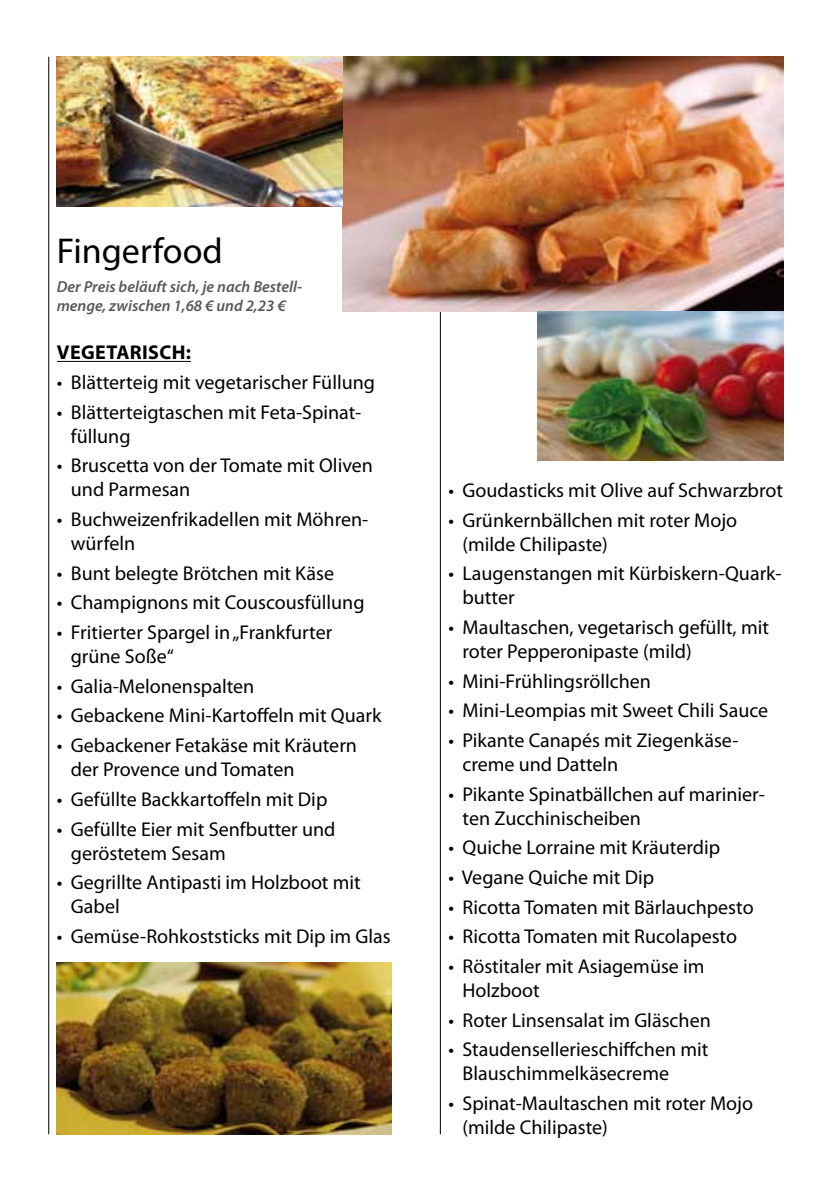
<style>
.page{position:relative;width:840px;height:1191px;background:#fff}
.page>*{position:absolute;margin:0;border:0;box-sizing:border-box;transform-origin:0 0}
.t1{font:36px "Myriad Pro";color:#000}
.t2{font:20px/24px "Myriad Pro";color:#000}
.t3{font:700 20px "Myriad Pro";color:#000}
.t4{font:italic 600 16px/19.2px "Myriad Pro";color:#58585a}
</style>
<div class="page">
<hr style="left:57px;top:361px;width:134px;height:1px;background:#000">
<hr style="left:48px;top:57px;width:1px;height:1077px;background:#000">
<hr style="left:439px;top:57px;width:1px;height:1077px;background:#000">
<img style="left:343px;top:57px;width:440px;height:255px">
<img style="left:537px;top:312px;width:245px;height:149px">
<img style="left:57px;top:962px;width:334px;height:172px">
<img style="left:57px;top:57px;width:286px;height:150px">
<h1 class="t1" style="left:57px;top:228px;width:167px">Fingerfood</h1>
<p class="t4" style="left:57px;top:277px;width:247px">Der Preis beläuft sich, je nach Bestell&shy;menge, zwischen 1,68 € und 2,23 €</p>
<p class="t3" style="left:57px;top:340px;width:135px">VEGETARISCH:</p>
<p class="t2" style="left:57px;top:370px;width:320px">• Blätterteig mit vegetarischer Füllung</p>
<p class="t2" style="left:71px;top:400px;width:292px;text-indent:-14px">• Blätterteigtaschen mit Feta-Spinat&shy;füllung</p>
<p class="t2" style="left:71px;top:453px;width:303px;text-indent:-14px">• Bruscetta von der Tomate mit Oliven und Parmesan</p>
<p class="t2" style="left:71px;top:507px;width:299px;text-indent:-14px">• Buchweizenfrikadellen mit Möhren&shy;würfeln</p>
<p class="t2" style="left:57px;top:561px;width:278px">• Bunt belegte Brötchen mit Käse</p>
<p class="t2" style="left:57px;top:590px;width:309px">• Champignons mit Couscousfüllung</p>
<p class="t2" style="left:71px;top:620px;width:263px;text-indent:-14px">• Fritierter Spargel in „Frankfurter grüne Soße“</p>
<p class="t2" style="left:57px;top:674px;width:199px">• Galia-Melonenspalten</p>
<p class="t2" style="left:57px;top:703px;width:326px">• Gebackene Mini-Kartoffeln mit Quark</p>
<p class="t2" style="left:71px;top:733px;width:287px;text-indent:-14px">• Gebackener Fetakäse mit Kräutern der Provence und Tomaten</p>
<p class="t2" style="left:57px;top:787px;width:272px">• Gefüllte Backkartoffeln mit Dip</p>
<p class="t2" style="left:71px;top:816px;width:266px;text-indent:-14px">• Gefüllte Eier mit Senfbutter und geröstetem Sesam</p>
<p class="t2" style="left:71px;top:870px;width:291px;text-indent:-14px">• Gegrillte Antipasti im Holzboot mit<br>Gabel</p>
<p class="t2" style="left:57px;top:924px;width:335px">• Gemüse-Rohkoststicks mit Dip im Glas</p>
<p class="t2" style="left:448px;top:478px;width:336px">• Goudasticks mit Olive auf Schwarzbrot</p>
<p class="t2" style="left:462px;top:507px;width:276px;text-indent:-14px">• Grünkernbällchen mit roter Mojo (milde Chilipaste)</p>
<p class="t2" style="left:462px;top:561px;width:320px;text-indent:-14px">• Laugenstangen mit Kürbiskern-Quark&shy;butter</p>
<p class="t2" style="left:462px;top:615px;width:308px;text-indent:-14px">• Maultaschen, vegetarisch gefüllt, mit roter Pepperonipaste (mild)</p>
<p class="t2" style="left:448px;top:668px;width:204px">• Mini-Frühlingsröllchen</p>
<p class="t2" style="left:448px;top:698px;width:321px">• Mini-Leompias mit Sweet Chili Sauce</p>
<p class="t2" style="left:462px;top:728px;width:277px;text-indent:-14px">• Pikante Canapés mit Ziegenkäse&shy;creme und Datteln</p>
<p class="t2" style="left:462px;top:781px;width:303px;text-indent:-14px">• Pikante Spinatbällchen auf marinier&shy;ten Zucchinischeiben</p>
<p class="t2" style="left:448px;top:835px;width:273px">• Quiche Lorraine mit Kräuterdip</p>
<p class="t2" style="left:448px;top:865px;width:207px">• Vegane Quiche mit Dip</p>
<p class="t2" style="left:448px;top:894px;width:307px">• Ricotta Tomaten mit Bärlauchpesto</p>
<p class="t2" style="left:448px;top:924px;width:290px">• Ricotta Tomaten mit Rucolapesto</p>
<p class="t2" style="left:462px;top:954px;width:243px;text-indent:-14px">• Röstitaler mit Asiagemüse im<br>Holzboot</p>
<p class="t2" style="left:448px;top:1007px;width:264px">• Roter Linsensalat im Gläschen</p>
<p class="t2" style="left:462px;top:1037px;width:247px;text-indent:-14px">• Staudensellerieschiffchen mit<br>Blauschimmelkäsecreme</p>
<p class="t2" style="left:462px;top:1091px;width:292px;text-indent:-14px">• Spinat-Maultaschen mit roter Mojo (milde Chilipaste)</p>
</div>
